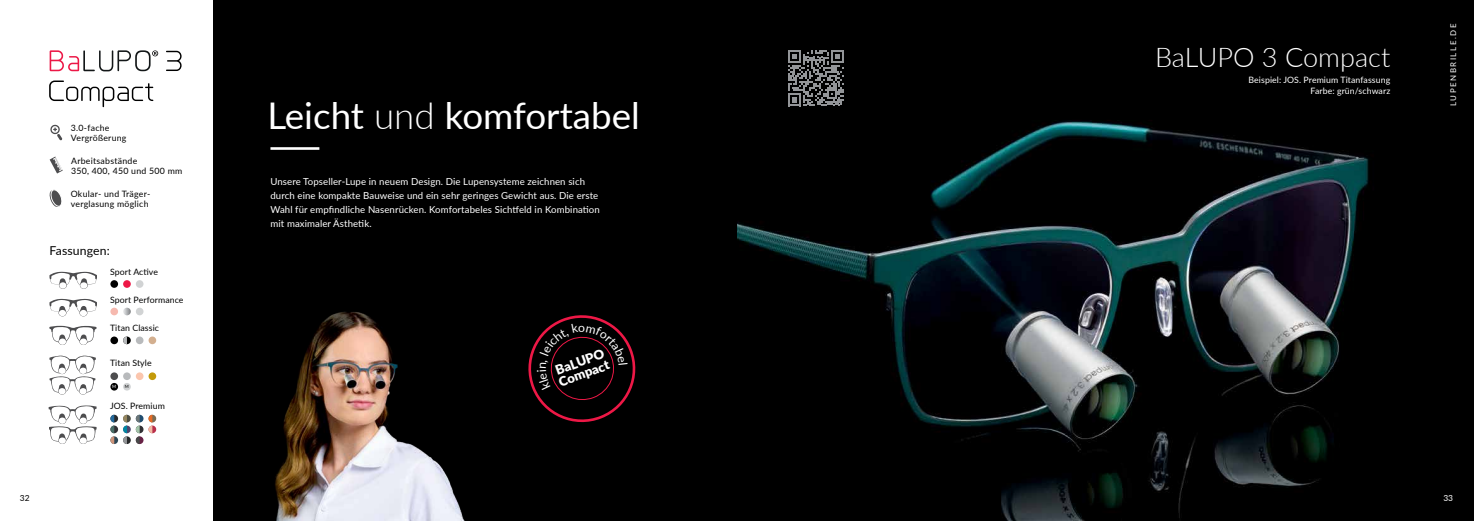
<style>
.page{position:relative;width:1474px;height:521px;background:#fff}
.page>*{position:absolute;margin:0;border:0;box-sizing:border-box;transform-origin:0 0}
.t1{font:36.75px "Lato";color:#fff}
.t2{font:300 27.12px "Lato";color:#fff}
.t3{font:900 13.12px/12.2px "Lato";color:#fff}
.t4{font:12.25px "Lato";letter-spacing:.01em;color:#000}
.t5{font:9.62px/14px "Lato";letter-spacing:.01em;color:#fff}
.t6{font:8.75px/10.5px "Lato";letter-spacing:.03em;color:#000}
.t7{font:8.75px "Lato";letter-spacing:.01em;color:#000}
.t8{font:8.75px/10.5px "Lato";letter-spacing:.01em;color:#fff;text-align:right}
.t9{font:8.4px "Lato";color:#000}
.t10{font:8.4px "Lato";color:#fff}
.t11{font:7.88px "Lato";letter-spacing:.2em;color:#fff}
.t12{font:4.38px "Lato";color:#fff}
.t13{font:4.38px "Lato";color:#000}
.s1{font-weight:300}
</style>
<div class="page">
<img style="left:737px;top:0;width:736px;height:521px">
<div style="left:213px;top:0;width:524px;height:521px;background:#000"></div>
<svg style="left:49px;top:189px;width:13px;height:18px"></svg>
<svg style="left:50px;top:156px;width:13px;height:18px"></svg>
<svg style="left:50px;top:124px;width:12px;height:16px"></svg>
<svg style="left:50px;top:50px;width:108px;height:21px"></svg>
<svg style="left:49px;top:81px;width:104px;height:26px"></svg>
<svg style="left:166px;top:51px;width:15px;height:20px"></svg>
<hr style="left:270px;top:147px;width:49px;height:3px;background:#fff">
<img style="left:275px;top:311px;width:190px;height:210px">
<div style="left:123px;top:372px;width:8px;height:8px;background:#b8babc;border-radius:50%"></div>
<div style="left:148px;top:372px;width:8px;height:8px;background:#c39a09;border-radius:50%"></div>
<div style="left:110px;top:372px;width:8px;height:8px;background:#4d4d4f;border-radius:50%"></div>
<div style="left:136px;top:372px;width:7px;height:8px;background:#fbc6ae;border-radius:50%"></div>
<div style="left:123px;top:280px;width:8px;height:8px;background:#ed1846;border-radius:50%"></div>
<div style="left:110px;top:280px;width:8px;height:8px;background:#000;border-radius:50%"></div>
<div style="left:136px;top:280px;width:7px;height:8px;background:#d1d3d4;border-radius:50%"></div>
<div style="left:110px;top:308px;width:8px;height:7px;background:#f6b9af;border-radius:50%"></div>
<svg style="left:123px;top:308px;width:8px;height:7px"></svg>
<div style="left:136px;top:308px;width:7px;height:7px;background:#d1d3d4;border-radius:50%"></div>
<div style="left:110px;top:336px;width:8px;height:8px;background:#000;border-radius:50%"></div>
<div style="left:123px;top:336px;width:8px;height:8px;background:#000;border-radius:50%"></div>
<svg style="left:123px;top:336px;width:4px;height:8px"></svg>
<div style="left:136px;top:336px;width:7px;height:8px;background:#b8babc;border-radius:50%"></div>
<div style="left:148px;top:336px;width:8px;height:8px;background:#d3af8f;border-radius:50%"></div>
<svg style="left:49px;top:272px;width:48px;height:17px"></svg>
<div style="left:80px;top:282px;width:7px;height:7px;background:#fff;border-radius:50%"></div>
<svg style="left:49px;top:299px;width:48px;height:17px"></svg>
<div style="left:80px;top:310px;width:7px;height:6px;background:#fff;border-radius:50%"></div>
<svg style="left:49px;top:326px;width:48px;height:19px"></svg>
<div style="left:80px;top:338px;width:7px;height:7px;background:#fff;border-radius:50%"></div>
<svg style="left:49px;top:355px;width:47px;height:40px"></svg>
<div style="left:79px;top:388px;width:8px;height:6px;background:#fff;border-radius:50%"></div>
<svg style="left:49px;top:405px;width:48px;height:39px"></svg>
<div style="left:80px;top:437px;width:7px;height:7px;background:#fff;border-radius:50%"></div>
<div style="left:110px;top:383px;width:8px;height:7px;background:#000;border-radius:50%"></div>
<div style="left:123px;top:383px;width:8px;height:7px;background:#d1d3d4;border-radius:50%"></div>
<div style="left:136px;top:436px;width:7px;height:8px;background:#682246;border-radius:50%"></div>
<svg style="left:148px;top:425px;width:8px;height:8px"></svg>
<svg style="left:110px;top:415px;width:8px;height:7px"></svg>
<div style="left:136px;top:425px;width:7px;height:8px;background:#313034;border-radius:50%"></div>
<div style="left:136px;top:415px;width:7px;height:7px;background:#204d6f;border-radius:50%"></div>
<svg style="left:136px;top:415px;width:4px;height:29px"></svg>
<svg style="left:110px;top:436px;width:8px;height:8px"></svg>
<svg style="left:148px;top:415px;width:8px;height:7px"></svg>
<svg style="left:148px;top:415px;width:4px;height:18px"></svg>
<div style="left:123px;top:415px;width:8px;height:7px;background:#4d4e42;border-radius:50%"></div>
<div style="left:123px;top:436px;width:8px;height:8px;background:#27292a;border-radius:50%"></div>
<svg style="left:110px;top:425px;width:8px;height:8px"></svg>
<svg style="left:110px;top:415px;width:4px;height:29px"></svg>
<div style="left:123px;top:425px;width:8px;height:8px;background:#4c456d;border-radius:50%"></div>
<svg style="left:123px;top:415px;width:4px;height:29px"></svg>
<svg style="left:787px;top:50px;width:57px;height:56px;background:#4d4e50"></svg>
<svg style="left:528px;top:315px;width:108px;height:108px"></svg>
<p class="t6" style="left:71px;top:122px;width:57px">3.0-fache<br>Vergrößerung</p>
<p class="t6" style="left:71px;top:155px;width:113px">Arbeitsabstände<br>350, 400, 450 und 500 mm</p>
<p class="t6" style="left:71px;top:188px;width:81px">Okular- und Träger&shy;verglasung möglich</p>
<p class="t4" style="left:50px;top:242px;width:62px">Fassungen:</p>
<p class="t7" style="left:110px;top:265px;width:50px">Sport Active</p>
<p class="t7" style="left:110px;top:293px;width:75px">Sport Performance</p>
<p class="t7" style="left:110px;top:321px;width:51px">Titan Classic</p>
<p class="t7" style="left:110px;top:356px;width:43px">Titan Style</p>
<p class="t7" style="left:110px;top:399px;width:56px">JOS. Premium</p>
<p class="t12" style="left:112px;top:384px;width:6px">M</p>
<p class="t13" style="left:125px;top:384px;width:6px">M</p>
<h1 class="t1" style="left:267px;top:90px;width:374px">Leicht <span class="s1">und</span> komfortabel</h1>
<p class="t5" style="left:270px;top:174px;width:331px">Unsere Topseller-Lupe in neuem Design. Die Lupensysteme zeichnen sich durch eine kompakte Bauweise und ein sehr geringes Gewicht aus. Die erste Wahl für empfindliche Nasenrücken. Komfortabeles Sichtfeld in Kombination mit maximaler Ästhetik.</p>
<h3 class="t3" style="left:552px;top:364px;width:55px;rotate:-20deg">BaLUPO<br>Compact</h3>
<h2 class="t2" style="left:1154px;top:39px;width:237px">BaLUPO 3 Compact</h2>
<p class="t8" style="left:1248px;top:74px;width:143px">Beispiel: JOS. Premium Titanfassung<br>Farbe: grün/schwarz</p>
<p class="t11" style="left:1447px;top:106px;width:84px;rotate:-90deg">LUPENBRILLE.DE</p>
<p class="t9" style="left:20px;top:492px;width:11px">32</p>
<p class="t10" style="left:1443px;top:492px;width:11px">33</p>
</div>
